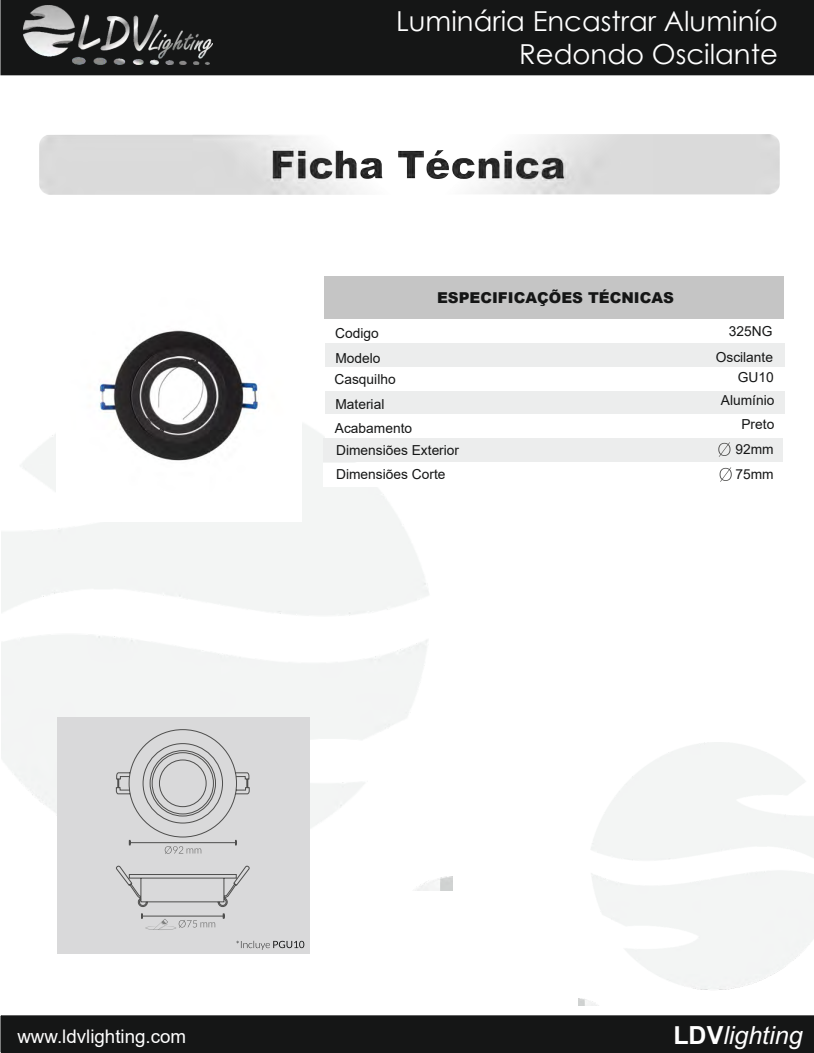
<style>
.page{position:relative;width:814px;height:1053px;background:#fff}
.page>*{position:absolute;margin:0;border:0;box-sizing:border-box;transform-origin:0 0}
.t1{font:27.5px/33px "Century Gothic";color:#fff;text-align:right}
.t2{font:italic 25px "Arial";color:#fff}
.t3{font:18.75px "Arial";color:#fff}
.t4{font:900 15px "Arial";color:#151616}
.t5{font:13.75px/23.9px "Arial";color:#151616}
.t6{font:13.75px "Arial";color:#151616}
.s1{font-style:inherit}
.s2{font-weight:700;font-style:normal}
</style>
<div class="page">
<svg style="left:1px;top:75px;width:813px;height:423px"></svg>
<div style="left:304px;top:119px;width:488px;height:60px;background:#fff;border:1px solid #d9d9da;border-radius:11px"></div>
<div style="left:52px;top:119px;width:516px;height:60px;background:#fff;border:1px solid #d9d9da;border-radius:11px"></div>
<div style="left:325px;top:276px;width:459px;height:43px;background:#c5c5c5"></div>
<div style="left:0;top:0;width:814px;height:75px;background:#151616"></div>
<img style="left:23px;top:5px;width:189px;height:60px">
<div style="left:1px;top:1015px;width:813px;height:37px;background:#151616"></div>
<div style="left:57px;top:717px;width:252px;height:237px;background:#d9d9da"></div>
<img style="left:39px;top:134px;width:740px;height:61px">
<img style="left:56px;top:276px;width:245px;height:222px">
<div style="left:325px;top:321px;width:459px;height:23px;background:#fff"></div>
<div style="left:325px;top:343px;width:459px;height:24px;background:#eceded"></div>
<div style="left:325px;top:390px;width:459px;height:23px;background:#eceded"></div>
<div style="left:323px;top:438px;width:459px;height:24px;background:#eceded"></div>
<div style="left:325px;top:414px;width:459px;height:23px;background:#fff"></div>
<div style="left:325px;top:367px;width:459px;height:23px;background:#fff"></div>
<div style="left:324px;top:463px;width:459px;height:24px;background:#fff"></div>
<svg style="left:719px;top:467px;width:13px;height:14px"></svg>
<svg style="left:718px;top:442px;width:13px;height:14px"></svg>
<svg style="left:236px;top:940px;width:68px;height:9px"></svg>
<svg style="left:116px;top:865px;width:134px;height:42px"></svg>
<svg style="left:116px;top:729px;width:134px;height:125px"></svg>
<hr style="left:142px;top:915px;width:82px;height:1px;background:#4e4e4d">
<svg style="left:141px;top:914px;width:74px;height:15px"></svg>
<h1 class="t1" style="left:396px;top:4px;width:383px">Luminária Encastrar Aluminío<br>Redondo Oscilante</h1>
<p class="t4" style="left:437px;top:287px;width:238px">ESPECIFICAÇÕES TÉCNICAS</p>
<p class="t6" style="left:729px;top:322px;width:45px">325NG</p>
<p class="t5" style="left:738px;top:365px;width:37px">GU10</p>
<p class="t5" style="left:335px;top:320px;width:47px;line-height:25.8px">Codigo<br>Modelo</p>
<p class="t5" style="left:335px;top:392px;width:79px">Material<br>Acabamento</p>
<p class="t5" style="left:721px;top:388px;width:55px">Alum<span class="s1">í</span>nio</p>
<p class="t6" style="left:735px;top:440px;width:40px">92<span class="s1">mm</span></p>
<p class="t6" style="left:716px;top:348px;width:59px">Oscilante</p>
<p class="t5" style="left:334px;top:367px;width:63px">Casquilho</p>
<p class="t6" style="left:741px;top:414px;width:34px">Preto</p>
<p class="t5" style="left:336px;top:438px;width:125px">Dimensiões Exterior<br>Dimensiões Corte</p>
<p class="t6" style="left:735px;top:464px;width:40px">75<span class="s1">mm</span></p>
<h3 class="t3" style="left:17px;top:1023px;width:170px">www.ldvlighting.com</h3>
<h2 class="t2" style="left:673px;top:1026px;width:131px"><span class="s2">LDV</span>lighting</h2>
</div>
